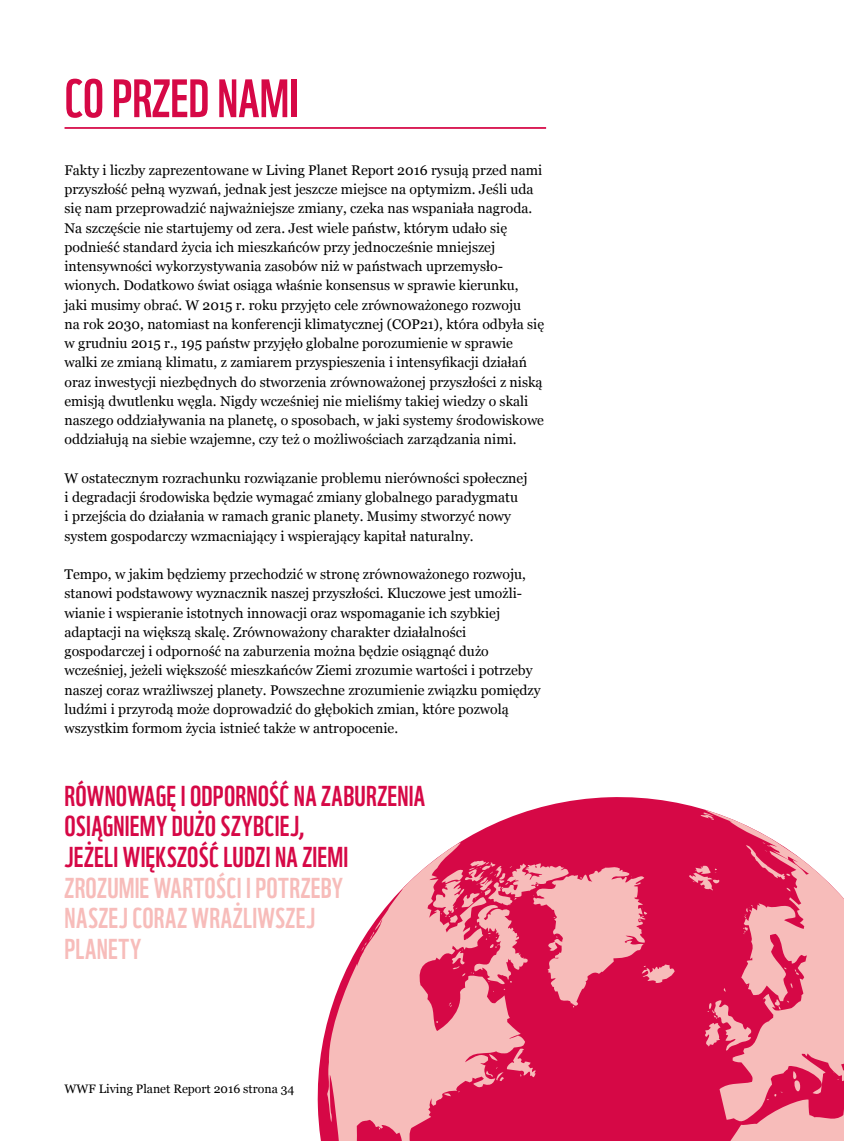
<style>
.page{position:relative;width:844px;height:1141px;background:#fff}
.page>*{position:absolute;margin:0;border:0;box-sizing:border-box;transform-origin:0 0}
.t1{font:52.5px "WWF";color:#d60846}
.t2{font:28px/30.6px "WWF";letter-spacing:.01em;color:#d60846}
.t3{font:28px/30.6px "WWF";letter-spacing:.015em;color:#f7bcba}
.t4{font:14px/19.2px "Georgia";color:#000}
.t5{font:12.25px "Georgia";color:#000}
</style>
<div class="page">
<hr style="left:64px;top:127px;width:482px;height:2px;background:#d60846">
<svg style="left:317px;top:797px;width:389px;height:344px;fill:#d60846"></svg>
<svg style="left:694px;top:810px;width:149px;height:331px;background:#e8718c"></svg>
<svg style="left:327px;top:842px;width:287px;height:299px"></svg>
<div style="left:396px;top:1032px;width:42px;height:47px;background:#f7bcba"></div>
<svg style="left:344px;top:968px;width:13px;height:15px"></svg>
<svg style="left:742px;top:927px;width:5px;height:7px"></svg>
<svg style="left:688px;top:865px;width:31px;height:25px"></svg>
<svg style="left:743px;top:905px;width:9px;height:13px"></svg>
<svg style="left:700px;top:812px;width:29px;height:8px"></svg>
<svg style="left:444px;top:1093px;width:7px;height:3px"></svg>
<svg style="left:745px;top:842px;width:51px;height:50px;background:#de3966"></svg>
<svg style="left:486px;top:1048px;width:49px;height:33px;background:#df3e69"></svg>
<svg style="left:378px;top:1124px;width:3px;height:6px"></svg>
<svg style="left:433px;top:861px;width:241px;height:147px;background:#e45879"></svg>
<h1 class="t1" style="left:64px;top:57px;width:235px">CO PRZED NAMI</h1>
<p class="t4" style="left:64px;top:160px;width:481px">Fakty i liczby zaprezentowane w Living Planet Report 2016 rysują przed nami przyszłość pełną wyzwań, jednak jest jeszcze miejsce na optymizm. Jeśli uda się nam przeprowadzić najważniejsze zmiany, czeka nas wspaniała nagroda.<br>Na szczęście nie startujemy od zera. Jest wiele państw, którym udało się podnieść standard życia ich mieszkańców przy jednocześnie mniejszej intensywności wykorzystywania zasobów niż w państwach uprzemysło&shy;wionych. Dodatkowo świat osiąga właśnie konsensus w sprawie kierunku, jaki musimy obrać. W 2015 r. roku przyjęto cele zrównoważonego rozwoju<br>na rok 2030, natomiast na konferencji klimatycznej (COP21), która odbyła się w grudniu 2015 r., 195 państw przyjęło globalne porozumienie w sprawie walki ze zmianą klimatu, z zamiarem przyspieszenia i intensyfikacji działań oraz inwestycji niezbędnych do stworzenia zrównoważonej przyszłości z niską emisją dwutlenku węgla. Nigdy wcześniej nie mieliśmy takiej wiedzy o skali naszego oddziaływania na planetę, o sposobach, w jaki systemy środowiskowe oddziałują na siebie wzajemne, czy też o możliwościach zarządzania nimi.</p>
<p class="t4" style="left:64px;top:468px;width:464px">W ostatecznym rozrachunku rozwiązanie problemu nierówności społecznej i degradacji środowiska będzie wymagać zmiany globalnego paradygmatu<br>i przejścia do działania w ramach granic planety. Musimy stworzyć nowy system gospodarczy wzmacniający i wspierający kapitał naturalny.</p>
<p class="t4" style="left:64px;top:564px;width:477px">Tempo, w jakim będziemy przechodzić w stronę zrównoważonego rozwoju, stanowi podstawowy wyznacznik naszej przyszłości. Kluczowe jest umożli&shy;wianie i wspieranie istotnych innowacji oraz wspomaganie ich szybkiej adaptacji na większą skalę. Zrównoważony charakter działalności gospodarczej i odporność na zaburzenia można będzie osiągnąć dużo wcześniej, jeżeli większość mieszkańców Ziemi zrozumie wartości i potrzeby naszej coraz wrażliwszej planety. Powszechne zrozumienie związku pomiędzy ludźmi i przyrodą może doprowadzić do głębokich zmian, które pozwolą wszystkim formom życia istnieć także w antropocenie.</p>
<h2 class="t2" style="left:64px;top:778px;width:362px">RÓWNOWAGĘ I ODPORNOŚĆ NA ZABURZENIA<br>OSIĄGNIEMY DUŻO SZYBCIEJ,<br>JEŻELI WIĘKSZOŚĆ LUDZI NA ZIEMI</h2>
<h2 class="t3" style="left:64px;top:869px;width:280px">ZROZUMIE WARTOŚCI I POTRZEBY<br>NASZEJ CORAZ WRAŻLIWSZEJ<br>PLANETY</h2>
<p class="t5" style="left:64px;top:1080px;width:231px">WWF Living Planet Report 2016 strona 34</p>
</div>
